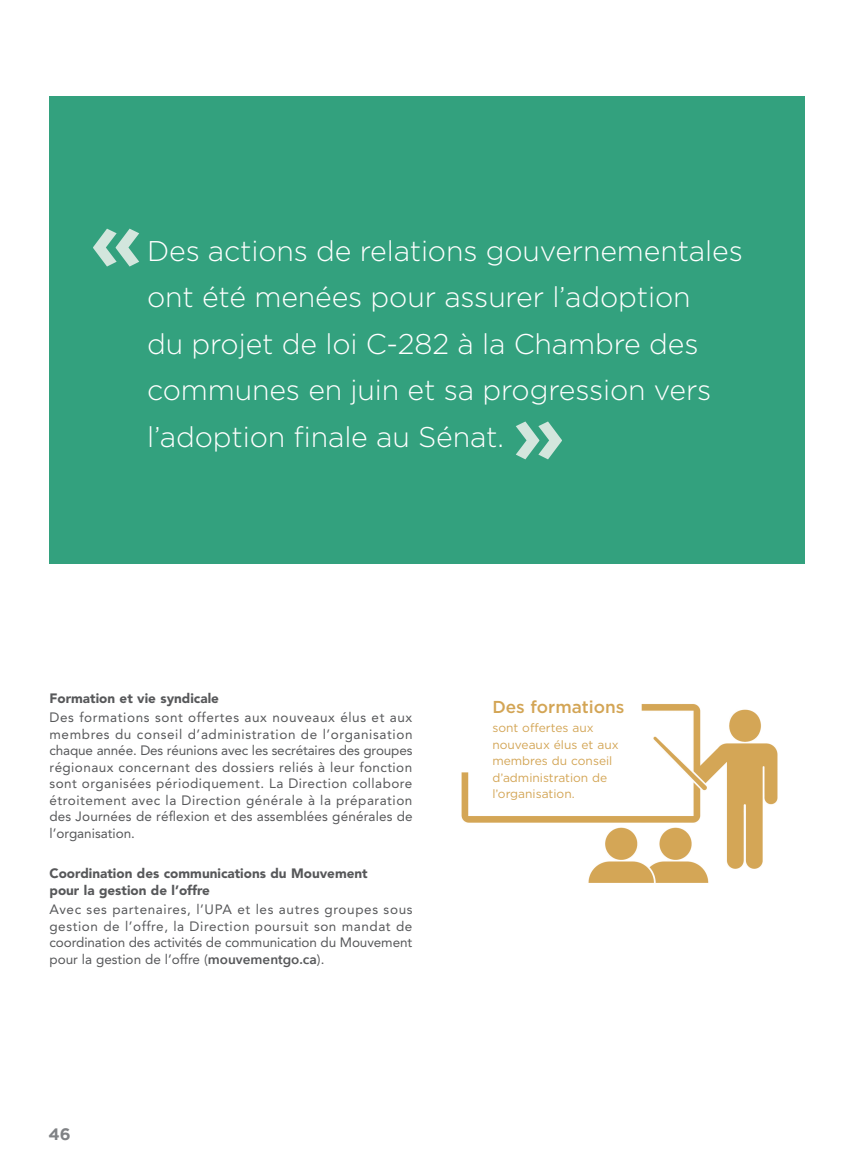
<style>
.page{position:relative;width:864px;height:1161px;background:#fff}
.page>*{position:absolute;margin:0;border:0;box-sizing:border-box;transform-origin:0 0}
._22-titre_section{font:700 83.1px "Gotham";color:#d3e6dd}
._23-exergue{font:300 28.5px/46.5px "Gotham";letter-spacing:-.005em;color:#fff}
._22-infographie_bleu{font:500 17.25px "Gotham";color:#d3a555}
.t1{font:700 16.5px "Gotham";color:#808285}
._23-texte_courant{font:13.5px/16.5px "Avenir";color:#57585a;text-align:justify}
._23-ST{font:900 13.5px/16.5px "Avenir";color:#57585a}
._22-infographie_bleu-2{font:12px/16.5px "Gotham";color:#d3a555}
.s1{font-family:"Avenir Next";font-weight:600}
</style>
<div class="page">
<div style="left:50px;top:97px;width:756px;height:467px;background:#33a17e"></div>
<img style="left:461px;top:704px;width:317px;height:179px">
<p class="_22-titre_section" style="left:90px;top:192px;width:55px">«</p>
<p class="_23-exergue" style="left:147px;top:227px;width:597px">Des actions de relations gouvernementales ont été menées pour assurer l’adoption<br>du projet de loi C-282 à la Chambre des communes en juin et sa progression vers l’adoption finale au Sénat.</p>
<p class="_23-ST" style="left:50px;top:690px;width:171px">Formation et vie syndicale</p>
<p class="_23-texte_courant" style="left:50px;top:709px;width:365px">Des formations sont offertes aux nouveaux élus et aux membres du conseil d’administration de l’organisation chaque année. Des réunions avec les secrétaires des groupes régionaux concernant des dossiers reliés à leur fonction sont organisées périodiquement. La Direction collabore étroitement avec la Direction générale à la préparation des Journées de réflexion et des assemblées générales de l’organisation.</p>
<p class="_23-ST" style="left:50px;top:865px;width:320px">Coordination des communications du Mouvement pour la gestion de l’offre</p>
<p class="_23-texte_courant" style="left:50px;top:901px;width:365px">Avec ses partenaires, l’UPA et les autres groupes sous gestion de l’offre, la Direction poursuit son mandat de coordination des activités de communication du Mouvement pour la gestion de l’offre (<span class="s1">mouvementgo.ca</span>).</p>
<p class="t1" style="left:49px;top:1125px;width:24px">46</p>
<p class="_22-infographie_bleu" style="left:492px;top:696px;width:134px">Des formations</p>
<p class="_22-infographie_bleu-2" style="left:492px;top:720px;width:128px">sont offertes aux nouveaux élus et aux membres du conseil d’administration de l’organisation.</p>
</div>
